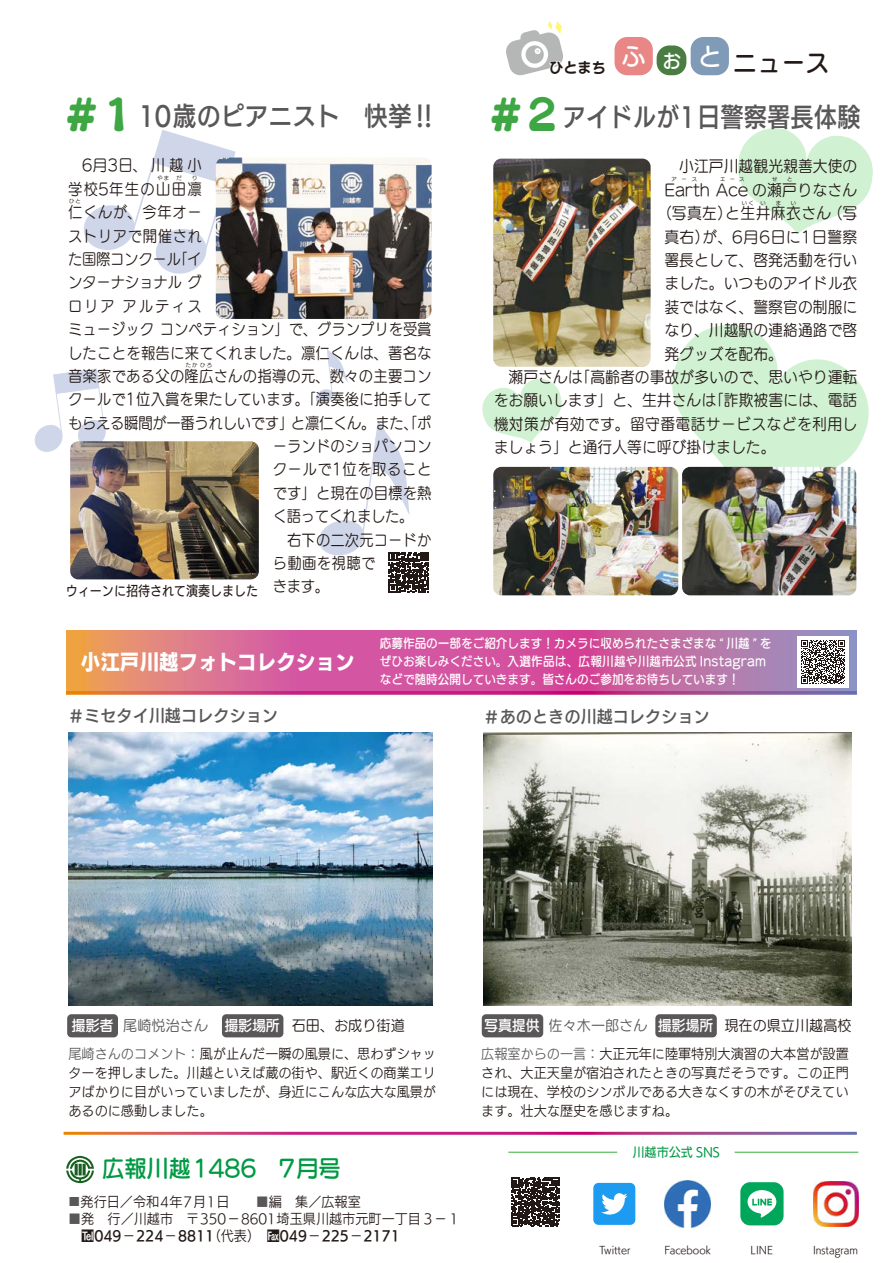
<style>
.page{position:relative;width:893px;height:1263px;background:#fff}
.page>*{position:absolute;margin:0;border:0;box-sizing:border-box;transform-origin:0 0}
.t1{font:42.45px "Slump Std DB";color:#3ea744}
.t2{font:26.55px "UD Kakugo Small Pr 6 DB";color:#595757;scale:.88 1}
.t3{font:26.55px "UD Kakugo Small Pr 6 DB";color:#595757;scale:.9 1}
.t4{font:25.5px "UD Marugo Small Pr 6 DB";color:#221815;scale:.95 1}
.t5{font:25.5px "UD Marugo Small Pr 6 DB";color:#fff;scale:.95 1}
.t6{font:23.4px "UD Marugo Small Pr 6 DB";color:#094;scale:.95 1}
.t7{font:21.3px "UD Kakugo Small Pr 6 E";color:#fff;scale:.92 1}
.t8{font:16.95px "UD Kakugo Small Pr 6 DB";color:#595757;scale:.95 1}
.t9{font:15.9px/23.4px "UD Marugo Small Pr 6 M";letter-spacing:.005em;color:#221815;scale:.9 1}
.t10{font:15.9px/23.4px "UD Marugo Small Pr 6 M";letter-spacing:.005em;color:#221815;text-align:right;scale:.93 1}
.t11{font:15.9px/23.4px "UD Marugo Small Pr 6 M";letter-spacing:.09em;color:#221815;text-align:right;scale:.9 1}
.t12{font:15.9px "UD Marugo Small Pr 6 M";letter-spacing:.045em;color:#221815;scale:.93 1}
.t13{font:15.9px/23.4px "UD Marugo Small Pr 6 M";letter-spacing:.04em;color:#221815;text-align:right;scale:.9 1}
.t14{font:15.9px "UD Marugo Small Pr 6 M";letter-spacing:.05em;color:#221815;scale:.9 1}
.t15{font:15.9px "UD Marugo Small Pr 6 M";letter-spacing:-.02em;color:#221815;scale:.9 1}
.t16{font:15.9px "UD Marugo Small Pr 6 M";letter-spacing:.025em;color:#221815;scale:.93 1}
.t17{font:14.85px "UD Marugo Small Pr 6 M";color:#221815;scale:.95 1}
.t18{font:14.85px "UD Marugo Small Pr 6 M";color:#595757;scale:.95 1}
.t19{font:14.85px "UD Marugo Small Pr 6 DB";letter-spacing:-.01em;color:#fff;scale:.94 1}
.t20{font:14.85px "UD Marugo Small Pr 6 B";color:#221815;scale:.95 1}
.t21{font:14.85px "UD Marugo Small Pr 6 DB";letter-spacing:-.01em;color:#fff;scale:.95 1}
.t22{font:13.8px/19.2px "UD Kakugo Small Pr 6 R";color:#221815;text-align:justify;scale:.95 1}
.t23{font:13.8px "UD Kakugo Small Pr 6 DB";color:#221815;scale:.95 1}
.t24{font:13.8px "UD Kakugo Small Pr 6 R";letter-spacing:.06em;color:#221815;scale:.95 1}
.t25{font:13.8px "UD Kakugo Small Pr 6 M";color:#221815;scale:.87 1}
.t26{font:12.75px/18.1px "UD Marugo Small Pr 6 DB";color:#fff;scale:.91 1}
.t27{font:12.75px "UD Kakugo Small Pr 6 M";color:#094;scale:.95 1}
.t28{font:11.85px "UD Kakugo Small Pr 6 R";color:#595757;scale:1.05 1}
.t29{font:10.65px "UD Kakugo Small Pr 6 R";color:#221815;scale:.95 1}
.t30{font:5.25px "UD Marugo Small Pr 6 M";letter-spacing:.265em;color:#221815}
.s1{color:#fff}
.s2{font-family:"Lyra Std DB"}
.s3{color:#595757}
.s4{font-family:"UD Kakugo Small Pr 6 R"}
.s5{font-family:"FOT Kigou Tsushin A"}
</style>
<div class="page">
<svg style="left:66px;top:631px;width:791px;height:60px;background:#d06998"></svg>
<svg style="left:738px;top:128px;width:135px;height:105px"></svg>
<svg style="left:655px;top:325px;width:214px;height:166px"></svg>
<svg style="left:482px;top:378px;width:80px;height:64px"></svg>
<svg style="left:34px;top:368px;width:72px;height:84px"></svg>
<svg style="left:316px;top:350px;width:32px;height:54px"></svg>
<svg style="left:84px;top:130px;width:153px;height:144px"></svg>
<svg style="left:66px;top:1156px;width:28px;height:27px"></svg>
<img style="left:68px;top:732px;width:364px;height:273px">
<img style="left:484px;top:732px;width:367px;height:274px">
<img style="left:70px;top:441px;width:189px;height:138px">
<img style="left:493px;top:159px;width:158px;height:208px">
<img style="left:216px;top:158px;width:216px;height:161px">
<img style="left:493px;top:467px;width:185px;height:128px">
<img style="left:682px;top:467px;width:174px;height:128px">
<div style="left:614px;top:37px;width:39px;height:38px;background:#e88786;border-radius:13px"></div>
<div style="left:691px;top:37px;width:38px;height:38px;background:#809bb8;border-radius:13px"></div>
<div style="left:657px;top:45px;width:29px;height:30px;background:#4a7d42;border-radius:13px"></div>
<svg style="left:506px;top:21px;width:57px;height:55px"></svg>
<hr style="left:508px;top:1152px;width:109px;height:1px;background:#43b149">
<hr style="left:735px;top:1152px;width:123px;height:1px;background:#43b149">
<img style="left:813px;top:1181px;width:45px;height:45px">
<img style="left:664px;top:1181px;width:46px;height:46px">
<svg style="left:740px;top:1182px;width:44px;height:44px"></svg>
<div style="left:740px;top:1182px;width:43px;height:43px;background:#00a75b;border-radius:10px"></div>
<svg style="left:747px;top:1190px;width:29px;height:28px"></svg>
<div style="left:593px;top:1183px;width:42px;height:42px;background:#1d9bf0;border-radius:5px"></div>
<svg style="left:601px;top:1193px;width:26px;height:21px"></svg>
<svg style="left:511px;top:1177px;width:49px;height:49px"></svg>
<svg style="left:319px;top:422px;width:110px;height:170px"></svg>
<div style="left:67px;top:1014px;width:51px;height:23px;background:#595757;border-radius:4px"></div>
<div style="left:222px;top:1014px;width:61px;height:23px;background:#595757;border-radius:4px"></div>
<div style="left:655px;top:1014px;width:62px;height:23px;background:#595757;border-radius:4px"></div>
<div style="left:482px;top:1014px;width:61px;height:23px;background:#595757;border-radius:4px"></div>
<div style="left:797px;top:636px;width:52px;height:52px;background:#fff"></div>
<svg style="left:801px;top:640px;width:44px;height:44px"></svg>
<h1 class="t1" style="left:61px;top:85px;width:74px">＃1</h1>
<h2 class="t3" style="left:138px;top:101px;width:332px">10歳のピアニスト　快挙‼</h2>
<p class="t11" style="left:68px;top:154px;width:150px">6月3日、川越小学校5年生の山田凛</p>
<p class="t30" style="left:157px;top:175px;width:13px">やま</p>
<p class="t30" style="left:176px;top:175px;width:7px">だ</p>
<p class="t30" style="left:192px;top:175px;width:7px">り</p>
<p class="t14" style="left:68px;top:203px;width:150px">仁くんが、今年オー</p>
<p class="t30" style="left:69px;top:199px;width:13px">ひと</p>
<p class="t13" style="left:68px;top:224px;width:150px">ストリアで開催され「イ</p>
<p class="t15" style="left:68px;top:250px;width:127px">た国際コンクール</p>
<p class="t9" style="left:68px;top:271px;width:150px">ンターナショナルグ</p>
<p class="t9" style="left:123px;top:295px;width:90px">アルティス</p>
<p class="t9" style="left:68px;top:295px;width:405px">ロリア<br>ミュージックコンペティション」で、グランプリを受賞したことを報告に来てくれました。凛仁くんは、著名な音楽家である父の隆広さんの指導の元、数々の主要コン</p>
<p class="t30" style="left:186px;top:362px;width:13px">たか</p>
<p class="t30" style="left:200px;top:362px;width:13px">ひろ</p>
<p class="t9" style="left:68px;top:388px;width:405px;text-align:right">クールで1位入賞を果たしています。「演奏後に拍手してと凛仁くん。また、「ポ</p>
<p class="t9" style="left:273px;top:411px;width:178px;text-indent:-205px">もらえる瞬間が一番うれしいです」<br>ーランドのショパンコンクールで1位を取ることです」と現在の目標を熱く語ってくれました。　右下の二次元コードから動画を視聴で<br>きます。</p>
<p class="t25" style="left:66px;top:583px;width:223px">ウィーンに招待されて演奏しました</p>
<p class="t20" style="left:549px;top:60px;width:61px"><span class="s1">ひ</span>とまち</p>
<h3 class="t5" style="left:621px;top:42px;width:27px">ふ</h3>
<h3 class="t5" style="left:659px;top:44px;width:27px">ぉ</h3>
<h3 class="t5" style="left:698px;top:42px;width:27px">と</h3>
<h3 class="t4" style="left:733px;top:48px;width:104px">ニュース</h3>
<h1 class="t1" style="left:485px;top:85px;width:74px">＃2</h1>
<h2 class="t2" style="left:563px;top:102px;width:340px">アイドルが1日警察署長体験</h2>
<p class="t10" style="left:664px;top:155px;width:209px">小江戸川越観光親善大使の<br>Earth Ace の瀬戸りなさん</p>
<p class="t30" style="left:671px;top:176px;width:27px">アース</p>
<p class="t30" style="left:720px;top:176px;width:26px">エース</p>
<p class="t30" style="left:772px;top:176px;width:7px">せ</p>
<p class="t30" style="left:787px;top:176px;width:7px">と</p>
<p class="t16" style="left:725px;top:204px;width:116px">と生井麻衣さん</p>
<p class="t30" style="left:742px;top:200px;width:14px">いく</p>
<p class="t30" style="left:760px;top:200px;width:7px">い</p>
<p class="t30" style="left:776px;top:200px;width:7px">ま</p>
<p class="t30" style="left:791px;top:200px;width:7px">い</p>
<p class="t10" style="left:828px;top:202px;width:33px">（写</p>
<p class="t12" style="left:664px;top:228px;width:209px">真右が）、6月6日に1日警察</p>
<p class="t10" style="left:664px;top:249px;width:209px">署長として、啓発活動を行い</p>
<p class="t10" style="left:664px;top:272px;width:209px">ました。いつものアイドル衣</p>
<p class="t10" style="left:664px;top:296px;width:209px">装ではなく、警察官の制服に</p>
<p class="t10" style="left:664px;top:319px;width:209px">なり、川越駅の連絡通路で啓</p>
<p class="t10" style="left:664px;top:342px;width:129px">発グッズを配布。</p>
<p class="t10" style="left:576px;top:366px;width:304px">「高齢者の事故が多いので、思いやり運転</p>
<p class="t10" style="left:657px;top:202px;width:82px">（写真左）</p>
<p class="t10" style="left:494px;top:366px;width:97px">　瀬戸さんは</p>
<p class="t10" style="left:709px;top:389px;width:161px">「詐欺被害には、電話</p>
<p class="t10" style="left:494px;top:389px;width:392px;text-align:left">をお願いします」と、生井さんは<br>機対策が有効です。留守番電話サービスなどを利用しましょう」と通行人等に呼び掛けました。</p>
<h3 class="t7" style="left:81px;top:651px;width:299px">小江戸川越フォトコレクション</h3>
<p class="t8" style="left:68px;top:706px;width:223px">＃ミセタイ川越コレクション</p>
<p class="t26" style="left:380px;top:634px;width:432px">応募作品の一部をご紹介します！カメラに収められたさまざまな <span class="s2">“</span> 川越 を<span class="s2">”</span>ぜひお楽しみください。入選作品は、広報川越や川越市公式 Instagramなどで随時公開していきます。皆さんのご参加をお待ちしています!</p>
<p class="t8" style="left:484px;top:707px;width:240px">＃あのときの川越コレクション</p>
<p class="t21" style="left:71px;top:1018px;width:46px">撮影者</p>
<p class="t18" style="left:123px;top:1017px;width:91px">尾崎悦治さん</p>
<p class="t19" style="left:224px;top:1018px;width:61px">撮影場所</p>
<p class="t17" style="left:292px;top:1017px;width:121px">⽯⽥、お成り街道</p>
<p class="t19" style="left:484px;top:1018px;width:61px">写真提供</p>
<p class="t18" style="left:549px;top:1018px;width:106px">佐々木一郎さん</p>
<p class="t19" style="left:658px;top:1018px;width:61px">撮影場所</p>
<p class="t17" style="left:724px;top:1018px;width:135px">現在の県立川越高校</p>
<p class="t22" style="left:68px;top:1044px;width:388px"><span class="s3">尾崎さんのコメント：</span>⾵が⽌んだ⼀瞬の⾵景に、思わずシャッターを押しました。川越といえば蔵の街や、駅近くの商業エリアばかりに⽬ がいっていましたが、⾝近にこんな広⼤な⾵景があるのに感動しました。</p>
<p class="t22" style="left:481px;top:1044px;width:388px"><span class="s3">広報室からの一言：</span>大正元年に陸軍特別大演習の大本営が設置され、大正天皇が宿泊されたときの写真だそうです。この正門には現在、学校のシンボルである大きなくすの木がそびえています。壮大な歴史を感じますね。</p>
<h3 class="t6" style="left:102px;top:1155px;width:253px">広報川越1486　7月号</h3>
<p class="t24" style="left:81px;top:1194px;width:297px">発行日／令和4年7月1日　　<span class="s3">■</span>編　集／広報室</p>
<p class="t28" style="left:68px;top:1195px;width:13px">■</p>
<p class="t22" style="left:68px;top:1210px;width:414px"><span class="s3">■</span>発　行／川越市　〒350－8601埼玉県川越市元町一丁目３－１</p>
<p class="t23" style="left:208px;top:1228px;width:204px"><span class="s4">（代表）　</span><span class="s5">O</span>049<span class="s4">－</span>225<span class="s4">－</span>2171</p>
<p class="t23" style="left:81px;top:1228px;width:141px"><span class="s5">L</span>049<span class="s4">－</span>224<span class="s4">－</span>8811</p>
<p class="t27" style="left:632px;top:1145px;width:94px">川越市公式 SNS</p>
<p class="t29" style="left:599px;top:1244px;width:34px">Twitter</p>
<p class="t29" style="left:664px;top:1244px;width:50px">Facebook</p>
<p class="t29" style="left:751px;top:1244px;width:25px">LINE</p>
<p class="t29" style="left:813px;top:1244px;width:49px">Instagram</p>
</div>
